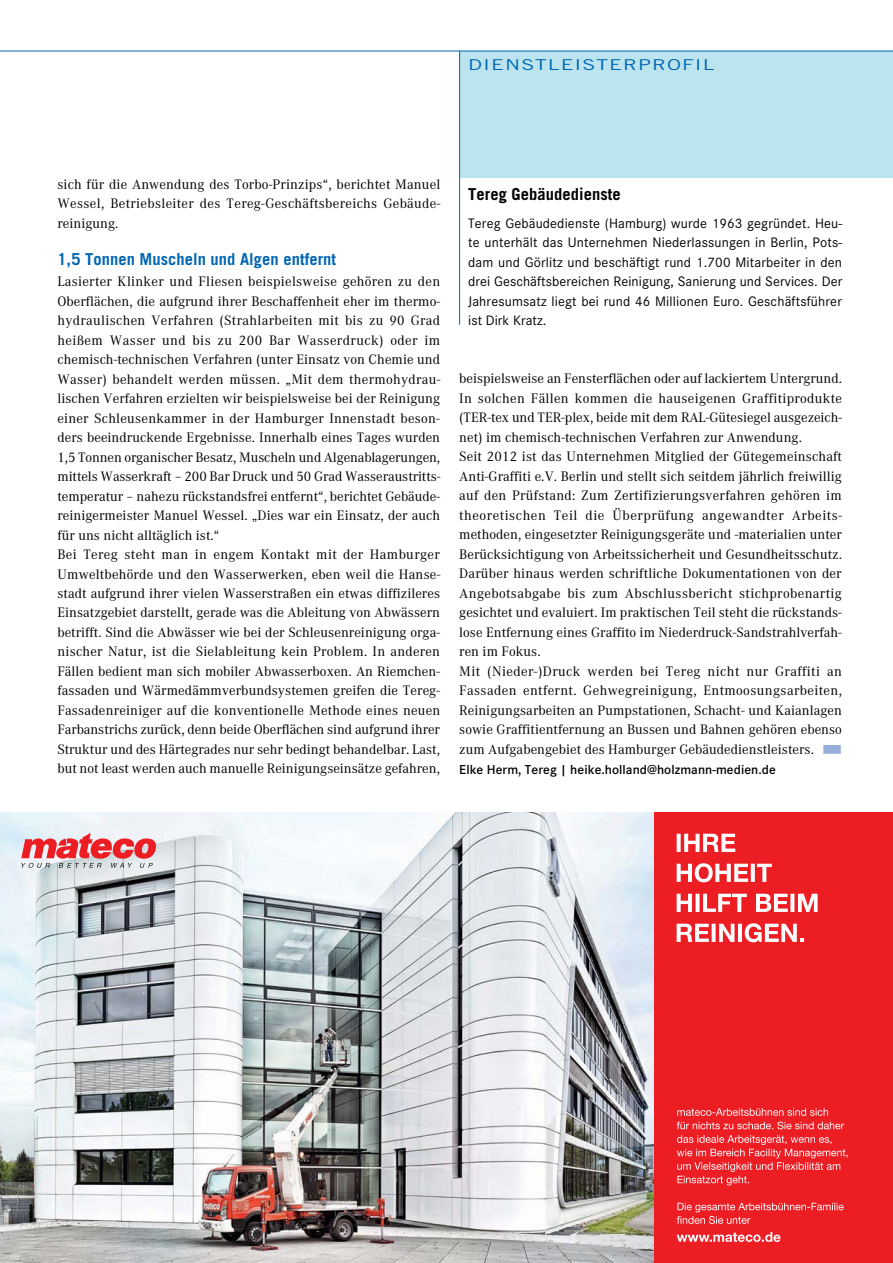
<style>
.page{position:relative;width:893px;height:1263px;background:#fff}
.page>*{position:absolute;margin:0;border:0;box-sizing:border-box;transform-origin:0 0}
.t1{font:700 16.5px "Trade Gothic";letter-spacing:.005em;color:#0066b3}
.t2{font:700 16.5px "Trade Gothic";letter-spacing:.005em;color:#000}
.t3{font:15px "Trade Gothic";letter-spacing:.135em;color:#0066b3;scale:1.4 1}
.t4{font:14.25px/19.5px "Corporate A";letter-spacing:.005em;color:#000}
.t5{font:14.25px/19.5px "Corporate S";letter-spacing:.01em;color:#000;text-align:justify}
.t6{font:600 13.5px "Corporate S";letter-spacing:.005em;color:#000}
.s1{font-family:"European Pi Three";font-size:9.75px;color:#96afdb}
</style>
<div class="page">
<div style="left:460px;top:51px;width:433px;height:126px;background:#bbe4ee"></div>
<hr style="left:459px;top:51px;width:1px;height:274px;background:#0066b3">
<hr style="left:0;top:51px;width:893px;height:1px;background:#0066b3">
<img style="left:0;top:812px;width:655px;height:451px">
<svg style="left:21px;top:833px;width:135px;height:35px;background:#e29398"></svg>
<div style="left:655px;top:812px;width:238px;height:451px;background:#ed1d24"></div>
<svg style="left:677px;top:1232px;width:103px;height:10px"></svg>
<svg style="left:677px;top:1203px;width:167px;height:21px"></svg>
<svg style="left:677px;top:1135px;width:171px;height:50px"></svg>
<svg style="left:677px;top:1108px;width:167px;height:21px"></svg>
<svg style="left:677px;top:923px;width:127px;height:19px"></svg>
<svg style="left:677px;top:894px;width:141px;height:18px"></svg>
<svg style="left:677px;top:863px;width:95px;height:19px"></svg>
<svg style="left:677px;top:834px;width:58px;height:18px"></svg>
<p class="t3" style="left:468px;top:55px;width:178px">DIENSTLEISTERPROFIL</p>
<p class="t4" style="left:57px;top:174px;width:384px;text-align:justify">sich für die Anwendung des Torbo-Prinzips“, berichtet Manuel Wessel, Betriebsleiter des Tereg-Geschäftsbereichs Gebäude&shy;reinigung.</p>
<p class="t1" style="left:57px;top:249px;width:280px">1,5 Tonnen Muscheln und Algen entfernt</p>
<p class="t4" style="left:57px;top:272px;width:384px">Lasierter Klinker und Fliesen beispielsweise gehören zu den Oberflächen, die aufgrund ihrer Beschaffenheit eher im thermo&shy;hydraulischen Verfahren (Strahlarbeiten mit bis zu 90 Grad heißem Wasser und bis zu 200 Bar Wasserdruck) oder im chemisch-technischen Verfahren (unter Einsatz von Chemie und Wasser) behandelt werden müssen. „Mit dem thermohydrau&shy;lischen Verfahren erzielten wir beispielsweise bei der Reinigung einer Schleusenkammer in der Hamburger Innenstadt beson&shy;ders beeindruckende Ergebnisse. Innerhalb eines Tages wurden 1,5 Tonnen organischer Besatz, Muscheln und Algenablagerungen, mittels Wasserkraft – 200 Bar Druck und 50 Grad Wasseraustritts&shy;temperatur – nahezu rückstandsfrei entfernt“, berichtet Gebäude&shy;reinigermeister Manuel Wessel. „Dies war ein Einsatz, der auch für uns nicht alltäglich ist.“<br>Bei Tereg steht man in engem Kontakt mit der Hamburger Umweltbehörde und den Wasserwerken, eben weil die Hanse&shy;stadt aufgrund ihrer vielen Wasserstraßen ein etwas diffizileres Einsatzgebiet darstellt, gerade was die Ableitung von Abwässern betrifft. Sind die Abwässer wie bei der Schleusenreinigung orga&shy;nischer Natur, ist die Sielableitung kein Problem. In anderen Fällen bedient man sich mobiler Abwasserboxen. An Riemchen&shy;fassaden und Wärmedämmverbundsystemen greifen die Tereg-Fassadenreiniger auf die konventionelle Methode eines neuen Farbanstrichs zurück, denn beide Oberflächen sind aufgrund ihrer Struktur und des Härtegrades nur sehr bedingt behandelbar. Last, but not least werden auch manuelle Reinigungseinsätze gefahren,</p>
<p class="t2" style="left:468px;top:184px;width:154px">Tereg Gebäudedienste</p>
<p class="t5" style="left:468px;top:213px;width:376px">Tereg Gebäudedienste (Hamburg) wurde 1963 gegründet. Heu&shy;te unterhält das Unternehmen Niederlassungen in Berlin, Pots&shy;dam und Görlitz und beschäftigt rund 1.700 Mitarbeiter in den drei Geschäftsbereichen Reinigung, Sanierung und Services. Der Jahresumsatz liegt bei rund 46 Millionen Euro. Geschäftsführer ist Dirk Kratz.</p>
<p class="t4" style="left:459px;top:369px;width:384px">beispielsweise an Fensterflächen oder auf lackiertem Untergrund.<br>In solchen Fällen kommen die hauseigenen Graffitiprodukte (TER-tex und TER-plex, beide mit dem RAL-Gütesiegel ausgezeich&shy;net) im chemisch-technischen Verfahren zur Anwendung.<br>Seit 2012 ist das Unternehmen Mitglied der Gütegemeinschaft Anti-Graffiti e.V. Berlin und stellt sich seitdem jährlich freiwillig auf den Prüfstand: Zum Zertifizierungsverfahren gehören im theoretischen Teil die Überprüfung angewandter Arbeits&shy;methoden, eingesetzter Reinigungsgeräte und -materialien unter Berücksichtigung von Arbeitssicherheit und Gesundheitsschutz.<br>Darüber hinaus werden schriftliche Dokumentationen von der Angebotsabgabe bis zum Abschlussbericht stichprobenartig gesichtet und evaluiert. Im praktischen Teil steht die rückstands&shy;lose Entfernung eines Graffito im Niederdruck-Sandstrahlverfah&shy;ren im Fokus.<br>Mit (Nieder-)Druck werden bei Tereg nicht nur Graffiti an Fassaden entfernt. Gehwegreinigung, Entmoosungsarbeiten, Reinigungsarbeiten an Pumpstationen, Schacht- und Kaianlagen sowie Graffitientfernung an Bussen und Bahnen gehören ebenso zum Aufgabengebiet des Hamburger Gebäudedienstleisters. <span class="s1">N</span></p>
<p class="t6" style="left:459px;top:761px;width:318px">Elke Herm, Tereg | heike.holland@holzmann-medien.de</p>
</div>
